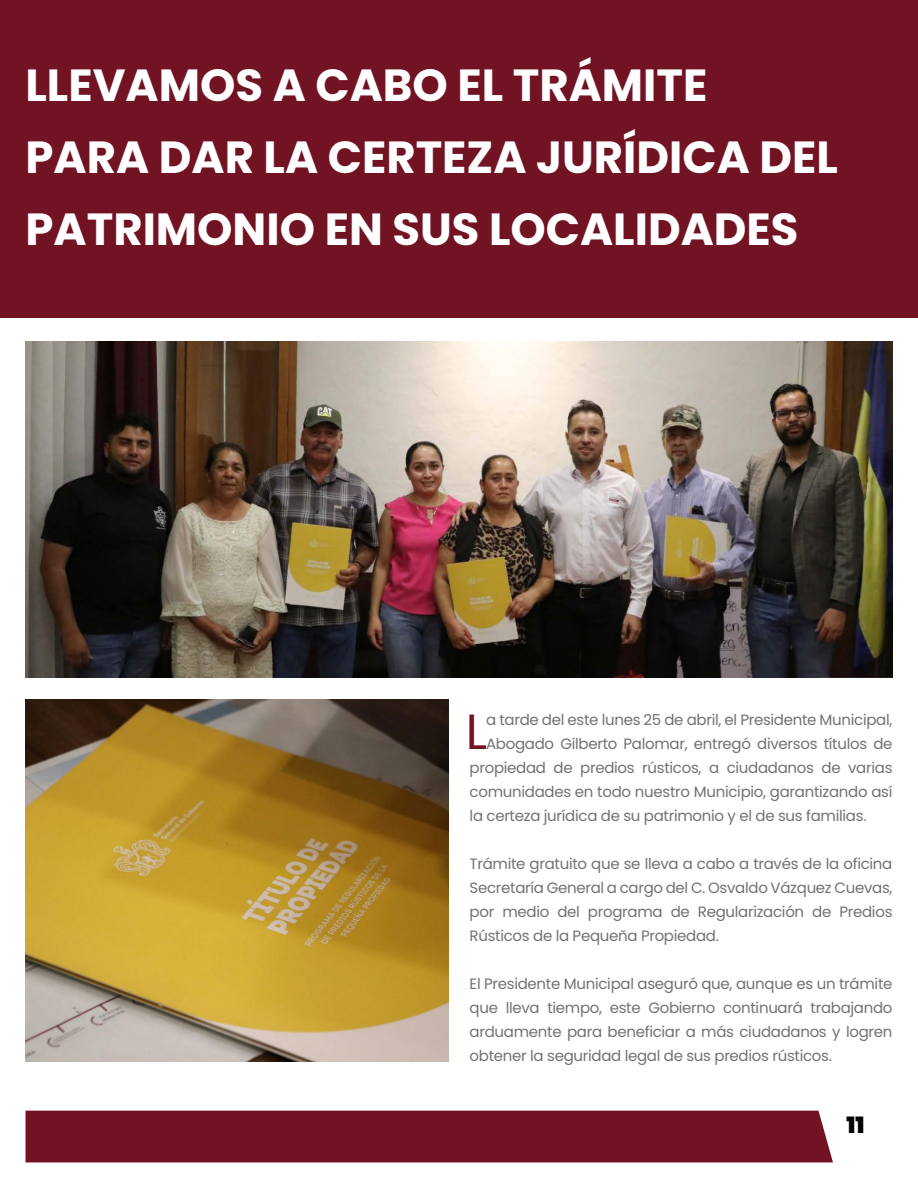
<style>
.page{position:relative;width:918px;height:1188px;background:#fff}
.page>*{position:absolute;margin:0;border:0;box-sizing:border-box;transform-origin:0 0}
.t1{font:49.5px "Poppins";color:#721422}
.t2{font:700 45px/72px "Poppins";color:#fff}
.t3{font:900 22.5px "Poppins";color:#000}
.t4{font:15px/24px "Poppins";letter-spacing:-.02em;color:#707370;text-align:justify}
</style>
<div class="page">
<div style="left:0;top:0;width:918px;height:317px;background:#721323"></div>
<div style="left:26px;top:1111px;width:807px;height:51px;background:#721323"></div>
<img style="left:26px;top:700px;width:422px;height:361px">
<img style="left:26px;top:341px;width:866px;height:336px">
<h2 class="t2" style="left:26px;top:50px;width:814px">LLEVAMOS A CABO EL TRÁMITE<br>PARA DAR LA CERTEZA JURÍDICA DEL<br>PATRIMONIO EN SUS LOCALIDADES</h2>
<h1 class="t1" style="left:466px;top:703px;width:23px">L</h1>
<p class="t4" style="left:486px;top:708px;width:408px">a tarde del este lunes 25 de abril, el Presidente Municipal,</p>
<p class="t4" style="left:486px;top:732px;width:408px">Abogado Gilberto Palomar, entregó diversos títulos de</p>
<p class="t4" style="left:470px;top:756px;width:424px">propiedad de predios rústicos, a ciudadanos de varias</p>
<p class="t4" style="left:470px;top:780px;width:424px">comunidades en todo nuestro Municipio, garantizando así</p>
<p class="t4" style="left:470px;top:804px;width:398px">la certeza jurídica de su patrimonio y el de sus familias.</p>
<p class="t4" style="left:470px;top:852px;width:424px">Trámite gratuito que se lleva a cabo a través de la oficina Secretaría General a cargo del C. Osvaldo Vázquez Cuevas, por medio del programa de Regularización de Predios Rústicos de la Pequeña Propiedad.</p>
<p class="t4" style="left:470px;top:972px;width:424px">El Presidente Municipal aseguró que, aunque es un trámite que lleva tiempo, este Gobierno continuará trabajando arduamente para beneficiar a más ciudadanos y logren obtener la seguridad legal de sus predios rústicos.</p>
<h3 class="t3" style="left:847px;top:1112px;width:19px">11</h3>
</div>
